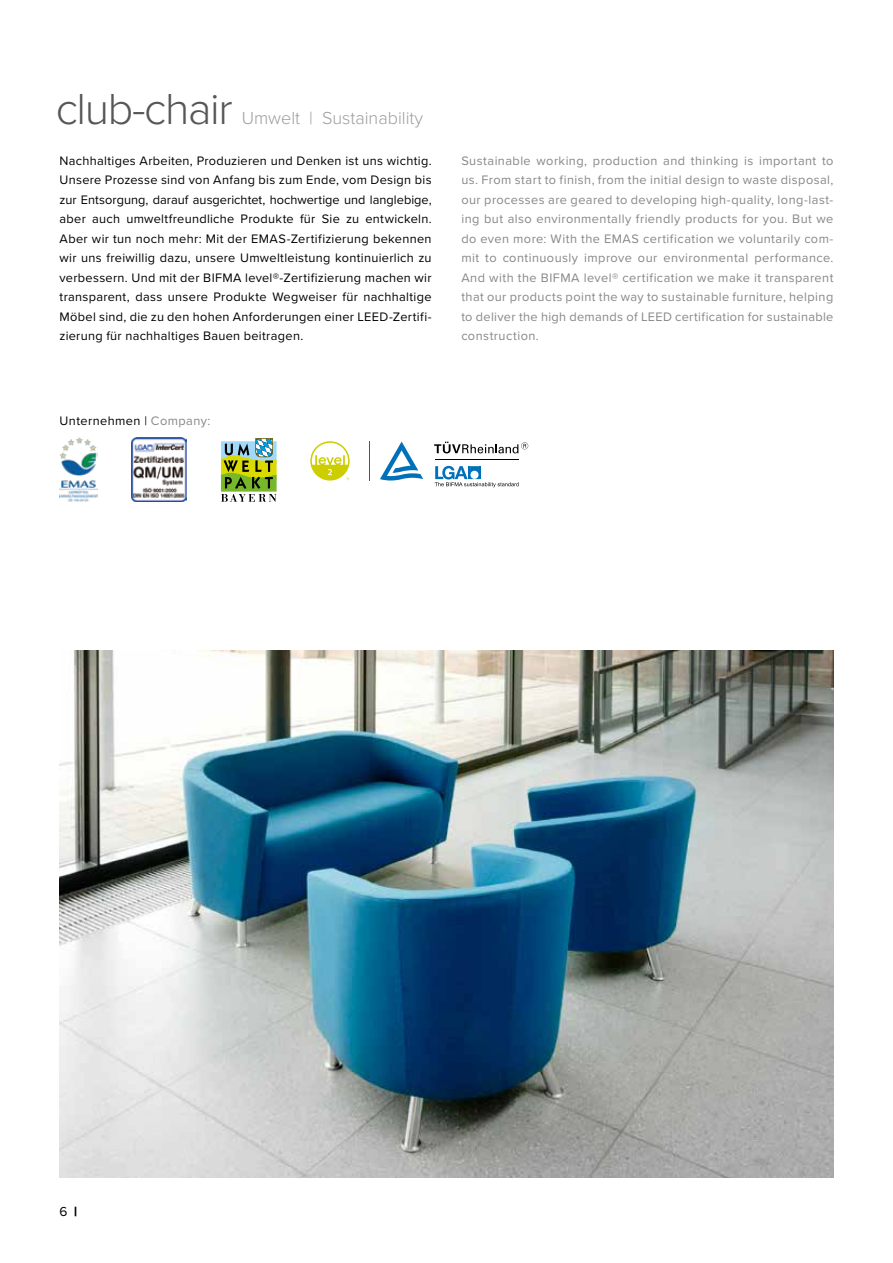
<style>
.page{position:relative;width:893px;height:1263px;background:#fff}
.page>*{position:absolute;margin:0;border:0;box-sizing:border-box;transform-origin:0 0}
.t1{font:300 45px "Proxima Nova";letter-spacing:-.03em;color:#575756}
.t2{font:300 18px "Proxima Nova";color:#9d9d9c}
.t3{font:13.5px "Proxima Nova";color:#000}
.t4{font:12.75px/19.5px "Proxima Nova";letter-spacing:.025em;color:#000;text-align:justify}
.t5{font:12.75px/19.5px "Proxima Nova";letter-spacing:.025em;color:#878787;text-align:justify}
.s1{color:#878787}
.s2{font-weight:900}
</style>
<div class="page">
<img style="left:60px;top:438px;width:38px;height:64px">
<img style="left:132px;top:438px;width:55px;height:64px">
<svg style="left:221px;top:438px;width:55px;height:64px;background:#92ad69"></svg>
<img style="left:60px;top:650px;width:773px;height:528px">
<hr style="left:369px;top:441px;width:1px;height:39px;background:#575756">
<hr style="left:435px;top:459px;width:84px;height:1px;background:#000">
<svg style="left:434px;top:442px;width:94px;height:11px"></svg>
<svg style="left:380px;top:442px;width:43px;height:38px"></svg>
<svg style="left:310px;top:441px;width:40px;height:40px"></svg>
<svg style="left:435px;top:466px;width:84px;height:21px"></svg>
<h1 class="t1" style="left:56px;top:75px;width:179px">club-chair</h1>
<h2 class="t2" style="left:242px;top:104px;width:183px">Umwelt | Sustainability</h2>
<p class="t4" style="left:60px;top:150px;width:374px">Nachhaltiges Arbeiten, Produzieren und Denken ist uns wichtig.<br>Unsere Prozesse sind von Anfang bis zum Ende, vom Design bis zur Entsorgung, darauf ausgerichtet, hochwertige und langlebige, aber auch umweltfreundliche Produkte für Sie zu entwickeln.<br>Aber wir tun noch mehr: Mit der EMAS-Zertifizierung bekennen wir uns freiwillig dazu, unsere Umweltleistung kontinuierlich zu verbessern. Und mit der BIFMA level®-Zertifizierung machen wir transparent, dass unsere Produkte Wegweiser für nachhaltige Möbel sind, die zu den hohen Anforderungen einer LEED-Zertifi&shy;zierung für nachhaltiges Bauen beitragen.</p>
<p class="t5" style="left:461px;top:150px;width:374px">Sustainable working, production and thinking is important to us. From start to finish, from the initial design to waste disposal, our processes are geared to developing high-quality, long-last&shy;ing but also environmentally friendly products for you. But we do even more: With the EMAS certification we voluntarily com&shy;mit to continuously improve our environmental performance.<br>And with the BIFMA level® certification we make it transparent that our products point the way to sustainable furniture, helping to deliver the high demands of LEED certification for sustainable construction.</p>
<p class="t4" style="left:60px;top:410px;width:152px">Unternehmen | <span class="s1">Company:</span></p>
<p class="t3" style="left:60px;top:1201px;width:19px">6 <span class="s2">|</span></p>
</div>
